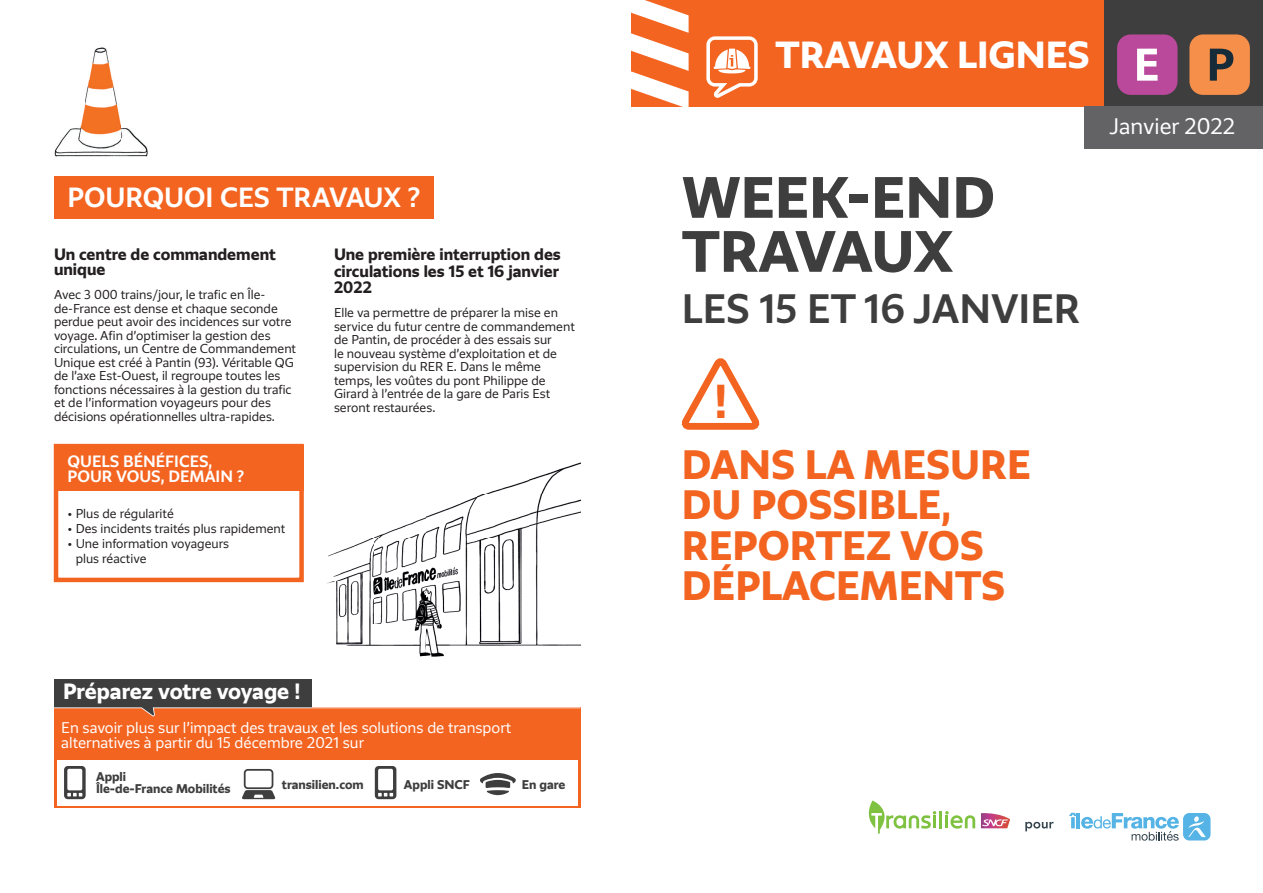
<style>
.page{position:relative;width:1263px;height:893px;background:#fff}
.page>*{position:absolute;margin:0;border:0;box-sizing:border-box;transform-origin:0 0}
.t1{font:700 54px/54px "Grand Paris";color:#3e3e3f}
.t2{font:700 43.5px "Grand Paris";color:#f36421}
.t3{font:700 37.5px/40.5px "Grand Paris";color:#f36421}
.t4{font:500 37.5px "Grand Paris";color:#3e3e3f}
.t5{font:700 34.5px "Grand Paris";color:#fff}
.t6{font:500 25.35px "Grand Paris";letter-spacing:-.005em;color:#fff}
.t7{font:300 21px "Grand Paris";color:#fff}
.t8{font:700 20.25px "Grand Paris";letter-spacing:-.005em;color:#fff}
.t9{font:700 15px/16.5px "Grand Paris";color:#231f20}
.t10{font:500 15px/15px "Grand Paris";color:#fff}
.t11{font:300 14.4px/14.4px "Grand Paris";color:#fff}
.t12{font:300 12px/13.5px "Grand Paris";color:#231f20}
.t13{font:700 11.55px/11.6px "Grand Paris";color:#3e3e3f}
</style>
<div class="page">
<div style="left:631px;top:0;width:482px;height:106px;background:#f36421"></div>
<div style="left:1105px;top:0;width:158px;height:106px;background:#3e3e3f"></div>
<svg style="left:631px;top:0;width:58px;height:107px"></svg>
<div style="left:1117px;top:34px;width:60px;height:61px;background:#ba499b;border-radius:14px"></div>
<svg style="left:1137px;top:49px;width:20px;height:32px"></svg>
<div style="left:1189px;top:34px;width:61px;height:61px;background:#f68f4a;border-radius:14px"></div>
<svg style="left:1210px;top:49px;width:23px;height:32px"></svg>
<div style="left:1085px;top:106px;width:178px;height:42px;background:#636366"></div>
<svg style="left:706px;top:36px;width:52px;height:62px"></svg>
<svg style="left:1025px;top:822px;width:28px;height:9px"></svg>
<svg style="left:1069px;top:813px;width:110px;height:28px"></svg>
<div style="left:1183px;top:813px;width:27px;height:27px;background:#55b3e5;border-radius:6px"></div>
<svg style="left:1188px;top:816px;width:18px;height:21px"></svg>
<svg style="left:981px;top:813px;width:29px;height:15px"></svg>
<hr style="left:939px;top:811px;width:3px;height:17px;background:#7fc241">
<svg style="left:869px;top:800px;width:67px;height:34px"></svg>
<svg style="left:945px;top:811px;width:30px;height:18px"></svg>
<div style="left:54px;top:176px;width:380px;height:42px;background:#f36421"></div>
<img style="left:327px;top:462px;width:253px;height:195px">
<div style="left:56px;top:445px;width:248px;height:46px;background:#f36421"></div>
<div style="left:54px;top:444px;width:250px;height:138px;border:4px solid #f36421"></div>
<svg style="left:681px;top:358px;width:79px;height:72px"></svg>
<div style="left:54px;top:708px;width:526px;height:100px;background:#f36421"></div>
<div style="left:57px;top:760px;width:521px;height:45px;background:#fff"></div>
<div style="left:54px;top:679px;width:257px;height:29px;background:#3e3e3f"></div>
<svg style="left:54px;top:707px;width:526px;height:9px"></svg>
<svg style="left:64px;top:766px;width:22px;height:33px"></svg>
<svg style="left:242px;top:769px;width:34px;height:30px"></svg>
<svg style="left:375px;top:766px;width:21px;height:33px"></svg>
<svg style="left:480px;top:773px;width:36px;height:22px"></svg>
<img style="left:54px;top:47px;width:94px;height:110px">
<h3 class="t6" style="left:67px;top:180px;width:354px">POURQUOI CES TRAVAUX ?</h3>
<p class="t9" style="left:54px;top:247px;width:223px;line-height:15px">Un centre de commandement unique</p>
<p class="t12" style="left:54px;top:288px;width:244px">Avec 3 000 trains/jour, le trafic en Île&shy;de-France est dense et chaque seconde perdue peut avoir des incidences sur votre voyage. Afin d’optimiser la gestion des circulations, un Centre de Commandement Unique est créé à Pantin (93). Véritable QG de l’axe Est-Ouest, il regroupe toutes les fonctions nécessaires à la gestion du trafic et de l’information voyageurs pour des décisions opérationnelles ultra-rapides.</p>
<p class="t10" style="left:68px;top:453px;width:178px">QUELS BÉNÉFICES,<br>POUR VOUS, DEMAIN ?</p>
<p class="t12" style="left:68px;top:506px;width:108px">• Plus de régularité</p>
<p class="t12" style="left:68px;top:521px;width:219px">• Des incidents traités plus rapidement</p>
<p class="t12" style="left:76px;top:536px;width:155px;line-height:15px;text-indent:-8px">• Une information voyageurs plus réactive</p>
<p class="t9" style="left:334px;top:246px;width:228px">Une première interruption des circulations les 15 et 16 janvier<br>2022</p>
<p class="t12" style="left:334px;top:306px;width:242px">Elle va permettre de préparer la mise en service du futur centre de commandement de Pantin, de procéder à des essais sur<br>le nouveau système d’exploitation et de supervision du RER E. Dans le même temps, les voûtes du pont Philippe de Girard à l’entrée de la gare de Paris Est seront restaurées.</p>
<h3 class="t8" style="left:63px;top:678px;width:239px">Préparez votre voyage !</h3>
<p class="t11" style="left:61px;top:720px;width:451px">En savoir plus sur l’impact des travaux et les solutions de transport alternatives à partir du 15 décembre 2021 sur</p>
<p class="t13" style="left:96px;top:771px;width:136px">Appli<br>Île-de-France Mobilités</p>
<p class="t13" style="left:282px;top:778px;width:83px">transilien.com</p>
<p class="t13" style="left:404px;top:778px;width:68px">Appli SNCF</p>
<p class="t13" style="left:522px;top:778px;width:45px">En gare</p>
<h3 class="t5" style="left:775px;top:32px;width:316px">TRAVAUX LIGNES</h3>
<h1 class="t1" style="left:682px;top:169px;width:315px">WEEK-END<br>TRAVAUX</h1>
<h3 class="t4" style="left:682px;top:284px;width:400px">LES 15 ET 16 JANVIER</h3>
<h3 class="t7" style="left:1109px;top:113px;width:127px">Janvier 2022</h3>
<h2 class="t2" style="left:714px;top:373px;width:14px">!</h2>
<h3 class="t3" style="left:682px;top:443px;width:351px">DANS LA MESURE<br>DU POSSIBLE,<br>REPORTEZ VOS<br>DÉPLACEMENTS</h3>
</div>
